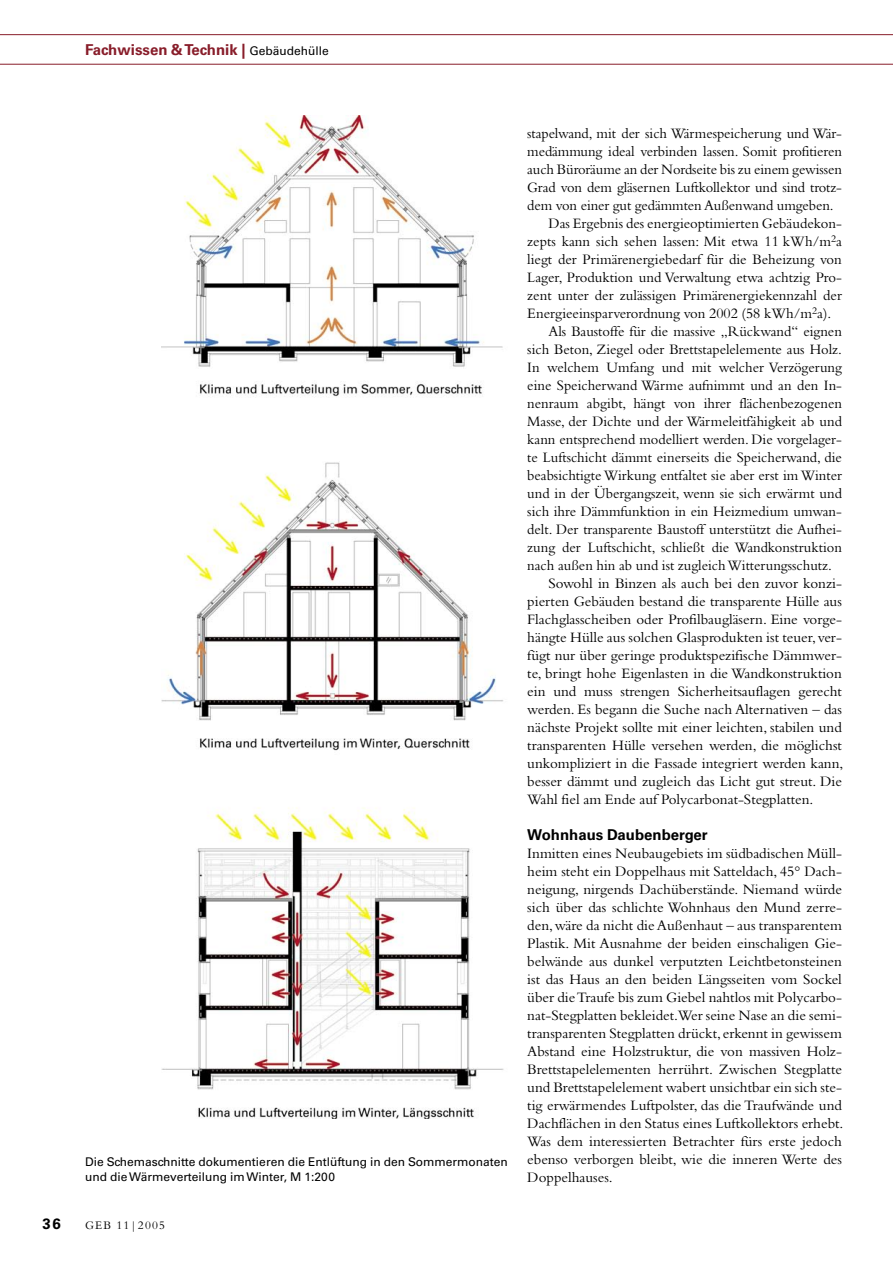
<style>
.page{position:relative;width:893px;height:1263px;background:#fff}
.page>*{position:absolute;margin:0;border:0;box-sizing:border-box;transform-origin:0 0}
.geb_Copy_Einzug{font:15px/18px "Bembo Std";color:#000;text-align:justify}
.geb_Copy{font:15px/18px "Bembo Std";color:#000;text-align:justify}
.geb_Kopflinien_li{font:700 15px "Univers LT Std";color:#881d2a}
.geb_Copy_Subhead{font:700 15px "Univers LT Std";color:#000}
.geb_BU{font:12px/15px "Univers LT Std";color:#000}
.t1{font:12px "Bembo Std";letter-spacing:.1em;color:#000}
.s1{font-weight:400;font-size:12px;color:#000}
</style>
<div class="page">
<img style="left:162px;top:116px;width:342px;height:1002px">
<hr style="left:0;top:34px;width:893px;height:1px;background:#881d2a">
<hr style="left:0;top:64px;width:893px;height:1px;background:#881d2a">
<p class="geb_Kopflinien_li" style="left:85px;top:41px;width:245px">Fachwissen &amp; Technik | <span class="s1">Gebäudehülle</span></p>
<p class="geb_BU" style="left:85px;top:1155px;width:424px">Die Schemaschnitte dokumentieren die Entlüftung in den Sommermonaten und die Wärmeverteilung im Winter, M 1:200</p>
<p class="geb_Copy_Subhead" style="left:43px;top:1215px;width:20px">36</p>
<p class="t1" style="left:85px;top:1218px;width:82px">GEB 11|2005</p>
<p class="geb_Copy_Einzug" style="left:527px;top:124px;width:316px">stapelwand, mit der sich Wärmespeicherung und Wär&shy;medämmung ideal verbinden lassen. Somit profitieren auch Büroräume an der Nordseite bis zu einem gewissen Grad von dem gläsernen Luftkollektor und sind trotz&shy;dem von einer gut gedämmten Außenwand umgeben.</p>
<p class="geb_Copy_Einzug" style="left:527px;top:214px;width:316px;text-indent:21px">Das Ergebnis des energieoptimierten Gebäudekon&shy;zepts kann sich sehen lassen: Mit etwa 11 kWh/m<sup>2</sup>a liegt der Primärenergiebedarf für die Beheizung von Lager, Produktion und Verwaltung etwa achtzig Pro&shy;zent unter der zulässigen Primärenergiekennzahl der Energieeinsparverordnung von 2002 (58 kWh/m<sup>2</sup>a).</p>
<p class="geb_Copy_Einzug" style="left:527px;top:322px;width:316px;text-indent:21px">Als Baustoffe für die massive „Rückwand“ eignen sich Beton, Ziegel oder Brettstapelelemente aus Holz.<br>In welchem Umfang und mit welcher Verzögerung eine Speicherwand Wärme aufnimmt und an den In&shy;nenraum abgibt, hängt von ihrer flächenbezogenen Masse, der Dichte und der Wärmeleitfähigkeit ab und kann entsprechend modelliert werden. Die vorgelager&shy;te Luftschicht dämmt einerseits die Speicherwand, die beabsichtigte Wirkung entfaltet sie aber erst im Winter und in der Übergangszeit, wenn sie sich erwärmt und sich ihre Dämmfunktion in ein Heizmedium umwan&shy;delt. Der transparente Baustoff unterstützt die Aufhei&shy;zung der Luftschicht, schließt die Wandkonstruktion nach außen hin ab und ist zugleich Witterungsschutz.</p>
<p class="geb_Copy_Einzug" style="left:527px;top:574px;width:318px;text-indent:21px">Sowohl in Binzen als auch bei den zuvor konzi&shy;pierten Gebäuden bestand die transparente Hülle aus Flachglasscheiben oder Profilbaugläsern. Eine vorge&shy;hängte Hülle aus solchen Glasprodukten ist teuer, ver&shy;fügt nur über geringe produktspezifische Dämmwer&shy;te, bringt hohe Eigenlasten in die Wandkonstruktion ein und muss strengen Sicherheitsauflagen gerecht werden. Es begann die Suche nach Alternativen – das nächste Projekt sollte mit einer leichten, stabilen und transparenten Hülle versehen werden, die möglichst unkompliziert in die Fassade integriert werden kann, besser dämmt und zugleich das Licht gut streut. Die Wahl fiel am Ende auf Polycarbonat-Stegplatten.</p>
<p class="geb_Copy_Subhead" style="left:527px;top:826px;width:182px">Wohnhaus Daubenberger</p>
<p class="geb_Copy" style="left:527px;top:844px;width:318px">Inmitten eines Neubaugebiets im südbadischen Müll&shy;heim steht ein Doppelhaus mit Satteldach, 45° Dach&shy;neigung, nirgends Dachüberstände. Niemand würde sich über das schlichte Wohnhaus den Mund zerre&shy;den, wäre da nicht die Außenhaut – aus transparentem Plastik. Mit Ausnahme der beiden einschaligen Gie&shy;belwände aus dunkel verputzten Leichtbetonsteinen ist das Haus an den beiden Längsseiten vom Sockel über die Traufe bis zum Giebel nahtlos mit Polycarbo&shy;nat-Stegplatten bekleidet.Wer seine Nase an die semi&shy;transparenten Stegplatten drückt, erkennt in gewissem Abstand eine Holzstruktur, die von massiven Holz-Brettstapelelementen herrührt. Zwischen Stegplatte und Brettstapelelement wabert unsichtbar ein sich ste&shy;tig erwärmendes Luftpolster, das die Traufwände und Dachflächen in den Status eines Luftkollektors erhebt.<br>Was dem interessierten Betrachter fürs erste jedoch ebenso verborgen bleibt, wie die inneren Werte des Doppelhauses.</p>
</div>
